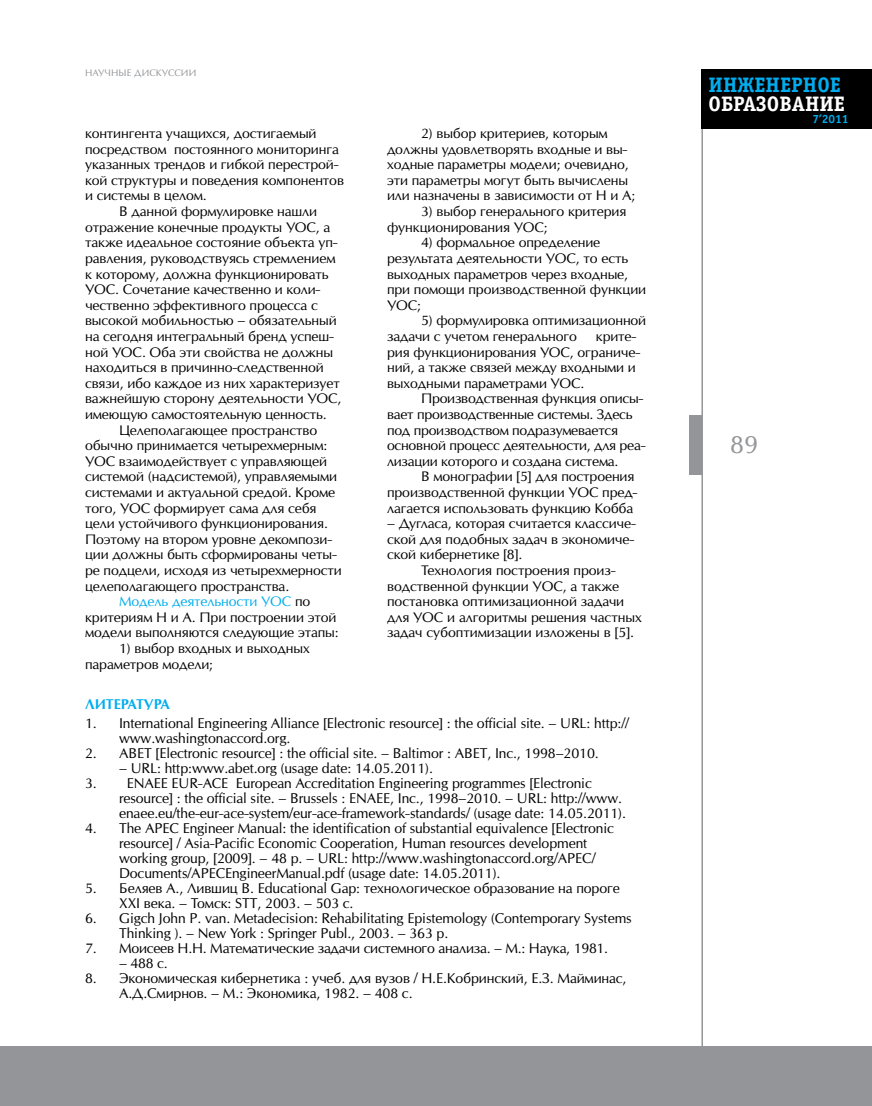
<style>
.page{position:relative;width:872px;height:1106px;background:#fff}
.page>*{position:absolute;margin:0;border:0;box-sizing:border-box;transform-origin:0 0}
.t1{font:24px "Opium New";color:#939598}
.t2{font:700 21px "Officina Serif C";color:#fff}
.t3{font:700 21px "Officina Serif C";color:#00adef}
.t4{font:13.5px/15px "Opium New";letter-spacing:-.01em;color:#000}
.t5{font:700 13.5px "Opium New";color:#00adef}
.t6{font:13.2px/15.6px "Opium New";letter-spacing:-.01em;color:#000}
.t7{font:13.2px "Opium New";letter-spacing:-.01em;color:#00adef}
.t8{font:700 12px "Officina Sans C";color:#00adef}
.t9{font:9px "Opium New";letter-spacing:.01em;color:#939598}
</style>
<div class="page">
<hr style="left:701px;top:69px;width:2px;height:1037px;background:#939598">
<div style="left:701px;top:69px;width:171px;height:60px;background:#000"></div>
<div style="left:689px;top:415px;width:13px;height:60px;background:#939598"></div>
<div style="left:0;top:1046px;width:872px;height:60px;background:#939598"></div>
<p class="t9" style="left:85px;top:67px;width:8px">НАУ</p>
<p class="t9" style="left:104px;top:67px;width:66px">ЧН ЫЕ ДИСКУССИИ</p>
<p class="t6" style="left:85px;top:125px;width:233px">контингента учащихся, достигаемый</p>
<p class="t6" style="left:85px;top:141px;width:255px">посредством постоянного мониторинга</p>
<p class="t6" style="left:85px;top:157px;width:255px">указанных трендов и гибкой перестрой-</p>
<p class="t6" style="left:85px;top:172px;width:260px">кой структуры и поведения компонентов</p>
<p class="t6" style="left:85px;top:188px;width:123px">и системы в целом.</p>
<p class="t6" style="left:119px;top:203px;width:200px">В данной формулировке нашли</p>
<p class="t6" style="left:85px;top:219px;width:212px">отражение конечные продукты УОС</p>
<p class="t6" style="left:85px;top:219px;width:254px;text-indent:231px">, а также идеальное состояние объекта уп&shy;равления, руководствуясь стремлением к которому, должна функционировать<br>УОС</p>
<p class="t6" style="left:85px;top:281px;width:253px;text-indent:30px">. Сочетание качественно и коли&shy;чественно эффективного процесса с высокой мобильностью – обязательный на сегодня интегральный бренд успеш&shy;ной УОС</p>
<p class="t6" style="left:85px;top:344px;width:256px;text-indent:57px">. Оба эти свойства не должны находиться в причинно-следственной связи, ибо каждое из них характеризует важнейшую сторону деятельности УОС</p>
<p class="t6" style="left:337px;top:391px;width:5px">,</p>
<p class="t6" style="left:85px;top:406px;width:243px">имеющую самостоятельную ценность.</p>
<p class="t6" style="left:119px;top:422px;width:200px">Целеполагающее пространство</p>
<p class="t6" style="left:85px;top:437px;width:244px">обычно принимается четырехмерным:</p>
<p class="t6" style="left:85px;top:453px;width:11px">УОС</p>
<p class="t6" style="left:85px;top:453px;width:253px;text-indent:34px">взаимодействует с управляющей системой (надсистемой), управляемыми системами и актуальной средой. Кроме того, УОС</p>
<p class="t6" style="left:85px;top:500px;width:258px;text-indent:69px">формирует сама для себя цели устойчивого функционирования.<br>Поэтому на втором уровне декомпози&shy;ции должны быть сформированы четы&shy;ре подцели, исходя из четырехмерности целеполагающего пространства.</p>
<p class="t7" style="left:119px;top:593px;width:153px">Модель деятельности УОС</p>
<p class="t6" style="left:85px;top:593px;width:255px;text-indent:210px">по критериям Н и А. При построении этой модели выполняются следующие этапы:</p>
<p class="t6" style="left:85px;top:640px;width:226px;text-indent:34px">1) выбор входных и выходных параметров модели;</p>
<p class="t6" style="left:387px;top:125px;width:250px;text-indent:34px">2) выбор критериев, которым должны удовлетворять входные и вы&shy;ходные параметры модели; очевидно, эти параметры могут быть вычислены или назначены в зависимости от Н и А;</p>
<p class="t6" style="left:387px;top:203px;width:241px;text-indent:34px">3) выбор генерального критерия функционирования УОС</p>
<p class="t6" style="left:544px;top:219px;width:5px">;</p>
<p class="t6" style="left:387px;top:235px;width:215px;text-indent:34px">4) формальное определение результата деятельности УОС</p>
<p class="t6" style="left:387px;top:250px;width:261px;text-indent:189px">, то есть выходных параметров через входные, при помощи производственной функции<br>УОС</p>
<p class="t6" style="left:417px;top:297px;width:5px">;</p>
<p class="t6" style="left:387px;top:313px;width:261px;text-indent:34px">5) формулировка оптимизационной задачи с учетом генерального</p>
<p class="t6" style="left:596px;top:328px;width:42px">крите-</p>
<p class="t6" style="left:387px;top:344px;width:164px">рия функционирования УОС</p>
<p class="t6" style="left:387px;top:344px;width:255px;text-indent:183px">, ограниче&shy;ний, а также связей между входными и выходными параметрами УОС</p>
<p class="t6" style="left:580px;top:375px;width:5px">.</p>
<p class="t6" style="left:421px;top:391px;width:224px">Производственная функция описы-</p>
<p class="t6" style="left:387px;top:406px;width:247px">вает производственные системы. Здесь</p>
<p class="t6" style="left:387px;top:422px;width:232px">под производством подразумевается</p>
<p class="t6" style="left:387px;top:437px;width:260px">основной процесс деятельности, для реа-</p>
<p class="t6" style="left:387px;top:453px;width:233px">лизации которого и создана система.</p>
<p class="t6" style="left:421px;top:469px;width:215px">В монографии [5] для построения</p>
<p class="t6" style="left:387px;top:484px;width:193px">производственной функции УОС</p>
<p class="t6" style="left:387px;top:484px;width:252px;text-indent:215px">пред&shy;лагается использовать функцию Кобба</p>
<p class="t6" style="left:387px;top:515px;width:250px">– Дугласа, которая считается классиче-</p>
<p class="t6" style="left:387px;top:531px;width:249px">ской для подобных задач в экономиче-</p>
<p class="t6" style="left:387px;top:547px;width:137px">ской кибернетике [8].</p>
<p class="t6" style="left:421px;top:562px;width:196px">Технология построения произ-</p>
<p class="t6" style="left:387px;top:578px;width:157px">водственной функции УОС</p>
<p class="t6" style="left:387px;top:578px;width:239px;text-indent:176px">, а также постановка оптимизационной задачи для УОС</p>
<p class="t6" style="left:387px;top:609px;width:256px;text-indent:60px">и алгоритмы решения частных задач субоптимизации изложены в [5].</p>
<p class="t5" style="left:85px;top:696px;width:86px">Литература</p>
<p class="t4" style="left:119px;top:715px;width:511px;text-indent:-34px">1. International Engineering Alliance [Electronic resource] : the official site. – URL: http:// www.washingtonaccord.org.</p>
<p class="t4" style="left:85px;top:745px;width:515px">2. ABET [Electronic resource] : the official site. – Baltimor : ABET, Inc., 1998–2010.</p>
<p class="t4" style="left:119px;top:760px;width:315px">– URL: http:www.abet.org (usage date: 14.05.2011).</p>
<p class="t4" style="left:85px;top:775px;width:508px">3 . ENAEE EUR-ACE European Accreditation Engineering programmes [Electronic</p>
<p class="t4" style="left:119px;top:790px;width:504px">resource] : the official site. – Brussels : ENAEE, Inc., 1998–2010. – URL: http://www.</p>
<p class="t4" style="left:119px;top:805px;width:508px">enaee.eu/the-eur-ace-system/eur-ace-framework-standards/ (usage date: 14.05.2011).</p>
<p class="t4" style="left:119px;top:820px;width:496px;text-indent:-34px">4. The APEC Engineer Manual: the identification of substantial equivalence [Electronic resource] / Asia-Pacific Economic Cooperation, Human resources development working group, [2009]. – 48 p. – URL: http://www.washingtonaccord.org/APEC/ Documents/APECEngineerManual.pdf (usage date: 14.05.2011).</p>
<p class="t4" style="left:119px;top:880px;width:502px;text-indent:-34px">5. Беляев А., Лившиц В . Educational Gap: технологическое образование на пороге<br>XXI века. – Томск: STT, 2003 . – 503 c.</p>
<p class="t4" style="left:119px;top:910px;width:514px;text-indent:-34px">6. Gigch John P. van. Metadecision: Rehabilitating Epistemology (Contemporary Systems<br>Thinking ). – New York : Springer Publ., 2003 . – 3 63 p.</p>
<p class="t4" style="left:85px;top:940px;width:524px">7. Моисеев Н .Н . Математические задачи системного анализа. – М.: Н аука, 1981.</p>
<p class="t4" style="left:119px;top:955px;width:50px">– 488 с.</p>
<p class="t4" style="left:119px;top:970px;width:509px;text-indent:-34px">8. Экономическая кибернетика : учеб. для вузов / Н .Е.Кобринский, Е.З. Майминас,<br>А.Д.Смирнов. – М.: Экономика, 1982. – 408 с.</p>
<h2 class="t3" style="left:708px;top:73px;width:134px">ИНЖЕНЕРНОЕ</h2>
<h2 class="t2" style="left:708px;top:91px;width:138px">ОБРАЗОВАНИЕ</h2>
<p class="t8" style="left:812px;top:113px;width:38px">7’2011</p>
<h1 class="t1" style="left:730px;top:429px;width:30px">89</h1>
</div>
